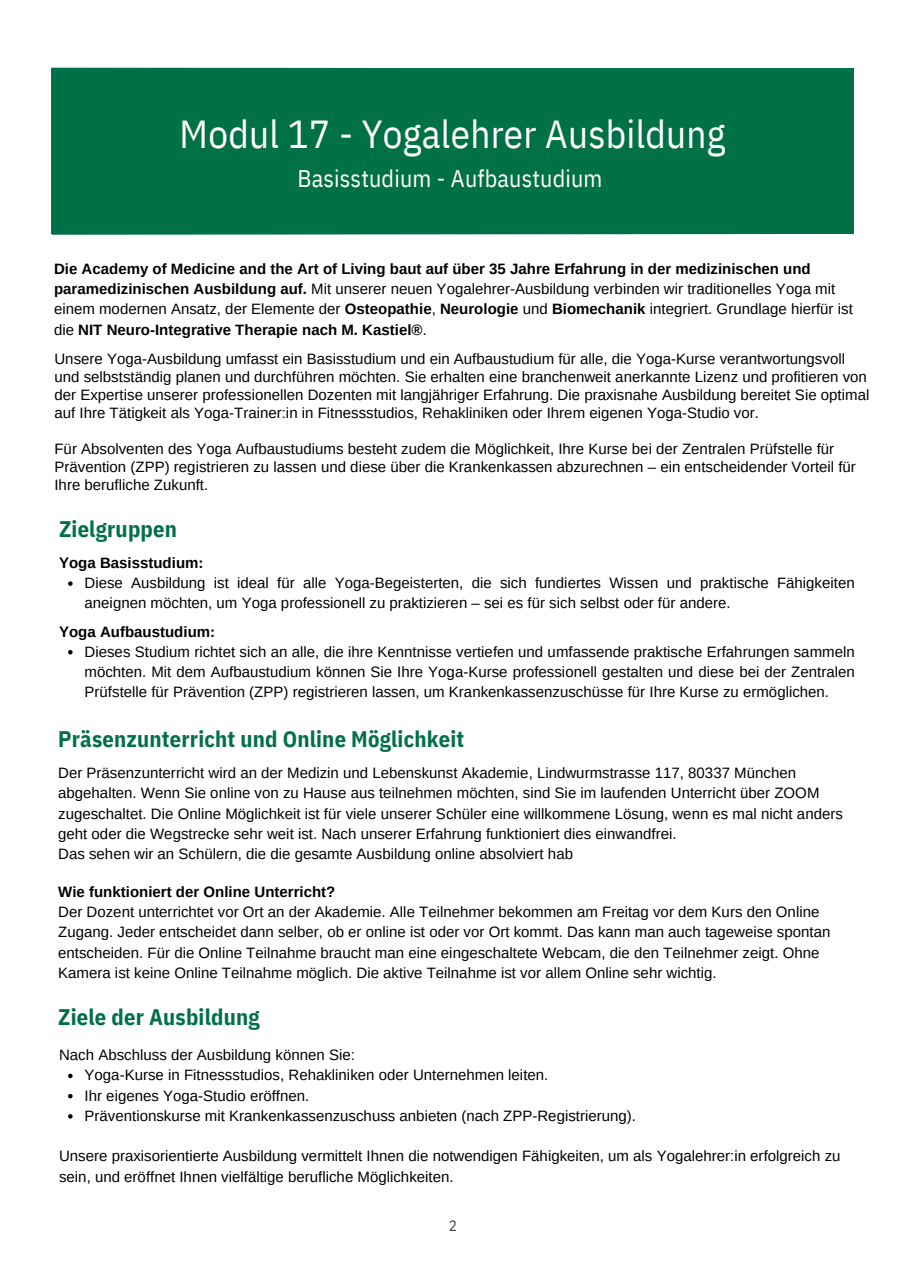
<style>
.page{position:relative;width:905px;height:1287px;background:#fff}
.page>*{position:absolute;margin:0;border:0;box-sizing:border-box;transform-origin:0 0}
.t1{font:39px "IBM Plex Sans Cond";letter-spacing:.005em;color:#fff}
.t2{font:24px "IBM Plex Sans Cond";letter-spacing:.005em;color:#fff}
.t3{font:700 22.5px "IBM Plex Sans Cond";letter-spacing:.01em;color:#007046}
.t4{font:15.15px "IBM Plex Sans Cond";color:#404040}
.t5{font:15px/20.2px "Arimo";color:#000}
.t6{font:700 15px/20.2px "Arimo";color:#000}
.s1{font-weight:400}
</style>
<div class="page">
<div style="left:52px;top:68px;width:801px;height:98px;background:#007046"></div>
<div style="left:52px;top:166px;width:801px;height:68px;background:#007046"></div>
<svg style="left:52px;top:234px;width:754px;height:1px"></svg>
<svg style="left:68px;top:1074px;width:5px;height:4px"></svg>
<svg style="left:68px;top:1094px;width:5px;height:4px"></svg>
<svg style="left:68px;top:1114px;width:5px;height:5px"></svg>
<svg style="left:68px;top:581px;width:5px;height:5px"></svg>
<svg style="left:68px;top:650px;width:5px;height:5px"></svg>
<h1 class="t1" style="left:180px;top:108px;width:547px">Modul 17 - Yogalehrer Ausbildung</h1>
<h2 class="t2" style="left:297px;top:162px;width:306px">Basisstudium - Aufbaustudium</h2>
<p class="t6" style="left:54px;top:259px;width:800px">Die Academy of Medicine and the Art of Living baut auf über 35 Jahre Erfahrung in der medizinischen und paramedizinischen Ausbildung auf. <span class="s1">Mit unserer neuen Yogalehrer-Ausbildung verbinden wir traditionelles Yoga mit einem modernen Ansatz, der Elemente der</span> Osteopathie<span class="s1">,</span> Neurologie <span class="s1">und</span> Biomechanik <span class="s1">integriert. Grundlage hierfür ist die</span> NIT Neuro-Integrative Therapie nach M. Kastiel®<span class="s1">.</span></p>
<p class="t5" style="left:54px;top:350px;width:816px;line-height:18px">Unsere Yoga-Ausbildung umfasst ein Basisstudium und ein Aufbaustudium für alle, die Yoga-Kurse verantwortungsvoll und selbstständig planen und durchführen möchten. Sie erhalten eine branchenweit anerkannte Lizenz und profitieren von der Expertise unserer professionellen Dozenten mit langjähriger Erfahrung. Die praxisnahe Ausbildung bereitet Sie optimal auf Ihre Tätigkeit als Yoga-Trainer:in in Fitnessstudios, Rehakliniken oder Ihrem eigenen Yoga-Studio vor.</p>
<p class="t5" style="left:54px;top:440px;width:803px;line-height:18px">Für Absolventen des Yoga Aufbaustudiums besteht zudem die Möglichkeit, Ihre Kurse bei der Zentralen Prüfstelle für<br>Prävention (ZPP) registrieren zu lassen und diese über die Krankenkassen abzurechnen – ein entscheidender Vorteil für<br>Ihre berufliche Zukunft.</p>
<h3 class="t3" style="left:59px;top:514px;width:119px">Zielgruppen</h3>
<p class="t6" style="left:59px;top:553px;width:146px">Yoga Basisstudium:</p>
<p class="t5" style="left:85px;top:573px;width:771px">Diese Ausbildung ist ideal für alle Yoga-Begeisterten, die sich fundiertes Wissen und praktische Fähigkeiten aneignen möchten, um Yoga professionell zu praktizieren – sei es für sich selbst oder für andere.</p>
<p class="t6" style="left:59px;top:621px;width:158px">Yoga Aufbaustudium:</p>
<p class="t5" style="left:85px;top:641px;width:771px;text-align:justify">Dieses Studium richtet sich an alle, die ihre Kenntnisse vertiefen und umfassende praktische Erfahrungen sammeln möchten. Mit dem Aufbaustudium können Sie Ihre Yoga-Kurse professionell gestalten und diese bei der Zentralen Prüfstelle für Prävention (ZPP) registrieren lassen, um Krankenkassenzuschüsse für Ihre Kurse zu ermöglichen.</p>
<h3 class="t3" style="left:58px;top:724px;width:407px">Präsenzunterricht und Online Möglichkeit</h3>
<p class="t5" style="left:58px;top:763px;width:786px">Der Präsenzunterricht wird an der Medizin und Lebenskunst Akademie, Lindwurmstrasse 117, 80337 München abgehalten. Wenn Sie online von zu Hause aus teilnehmen möchten, sind Sie im laufenden Unterricht über ZOOM zugeschaltet. Die Online Möglichkeit ist für viele unserer Schüler eine willkommene Lösung, wenn es mal nicht anders geht oder die Wegstrecke sehr weit ist. Nach unserer Erfahrung funktioniert dies einwandfrei.<br>Das sehen wir an Schülern, die die gesamte Ausbildung online absolviert hab</p>
<p class="t6" style="left:58px;top:882px;width:279px">Wie funktioniert der Online Unterricht?</p>
<p class="t5" style="left:58px;top:902px;width:773px">Der Dozent unterrichtet vor Ort an der Akademie. Alle Teilnehmer bekommen am Freitag vor dem Kurs den Online Zugang. Jeder entscheidet dann selber, ob er online ist oder vor Ort kommt. Das kann man auch tageweise spontan entscheiden. Für die Online Teilnahme braucht man eine eingeschaltete Webcam, die den Teilnehmer zeigt. Ohne Kamera ist keine Online Teilnahme möglich. Die aktive Teilnahme ist vor allem Online sehr wichtig.</p>
<h3 class="t3" style="left:58px;top:1002px;width:203px">Ziele der Ausbildung</h3>
<p class="t5" style="left:85px;top:1045px;width:553px;text-indent:-25px">Nach Abschluss der Ausbildung können Sie:<br>Yoga-Kurse in Fitnessstudios, Rehakliniken oder Unternehmen leiten.<br>Ihr eigenes Yoga-Studio eröffnen.<br>Präventionskurse mit Krankenkassenzuschuss anbieten (nach ZPP-Registrierung).</p>
<p class="t5" style="left:59px;top:1146px;width:783px">Unsere praxisorientierte Ausbildung vermittelt Ihnen die notwendigen Fähigkeiten, um als Yogalehrer:in erfolgreich zu sein, und eröffnet Ihnen vielfältige berufliche Möglichkeiten.</p>
<p class="t4" style="left:449px;top:1215px;width:10px">2</p>
</div>
